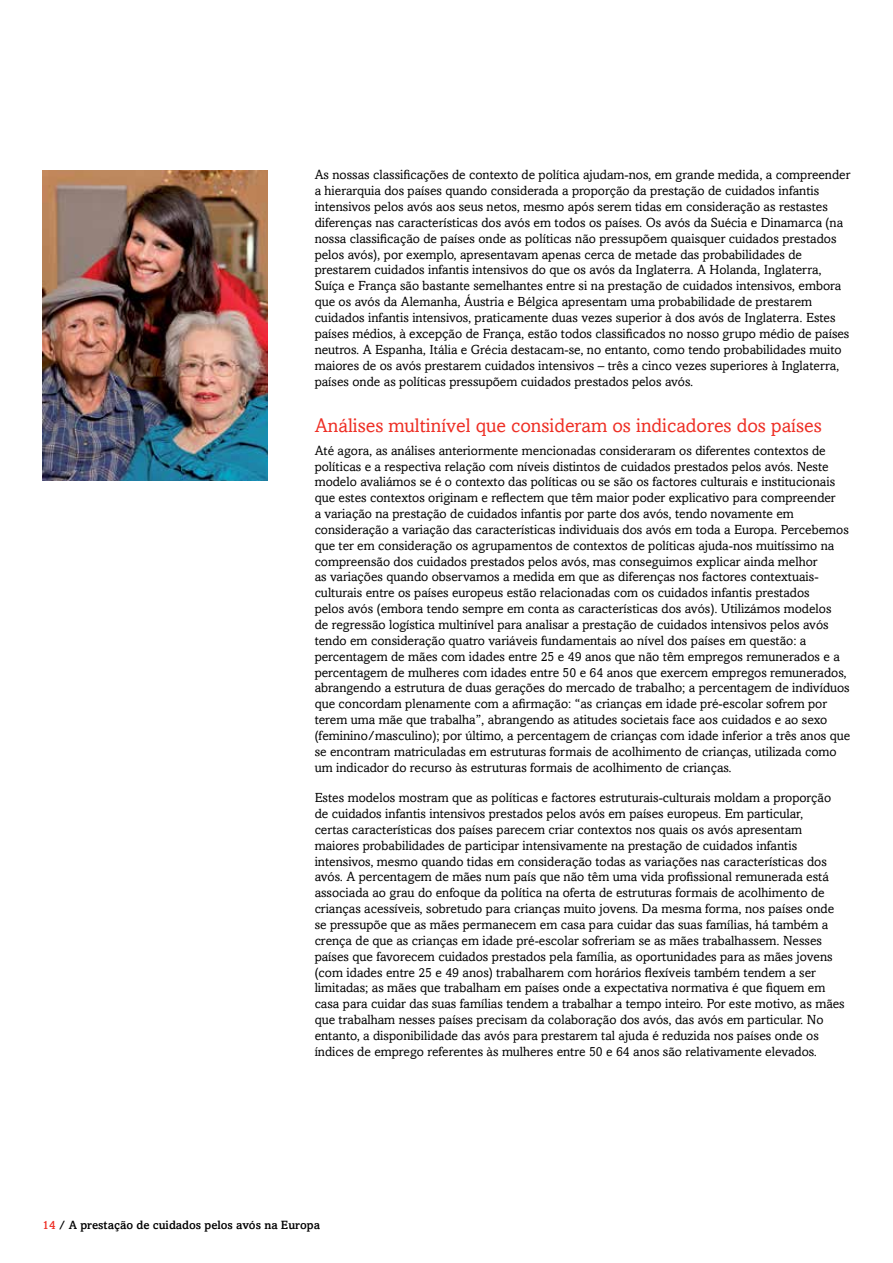
<style>
.page{position:relative;width:893px;height:1263px;background:#fff}
.page>*{position:absolute;margin:0;border:0;box-sizing:border-box;transform-origin:0 0}
.t1{font:19.5px "Amasis";color:#ee2e24}
.t2{font:13.2px/15.9px "Amasis";color:#000}
.t3{font:500 12px "Amasis";color:#000}
.s1{color:#ee2e24}
</style>
<div class="page">
<img style="left:43px;top:170px;width:225px;height:310px">
<p class="t2" style="left:315px;top:167px;width:537px">As nossas classificações de contexto de política ajudam-nos, em grande medida, a compreender a hierarquia dos países quando considerada a proporção da prestação de cuidados infantis intensivos pelos avós aos seus netos, mesmo após serem tidas em consideração as restastes diferenças nas características dos avós em todos os países. Os avós da Suécia e Dinamarca (na nossa classificação de países onde as políticas não pressupõem quaisquer cuidados prestados pelos avós), por exemplo, apresentavam apenas cerca de metade das probabilidades de prestarem cuidados infantis intensivos do que os avós da Inglaterra. A Holanda, Inglaterra, Suíça e França são bastante semelhantes entre si na prestação de cuidados intensivos, embora que os avós da Alemanha, Áustria e Bélgica apresentam uma probabilidade de prestarem cuidados infantis intensivos, praticamente duas vezes superior à dos avós de Inglaterra. Estes países médios, à excepção de França, estão todos classificados no nosso grupo médio de países neutros. A Espanha, Itália e Grécia destacam-se, no entanto, como tendo probabilidades muito maiores de os avós prestarem cuidados intensivos – três a cinco vezes superiores à Inglaterra, países onde as políticas pressupõem cuidados prestados pelos avós.</p>
<h1 class="t1" style="left:315px;top:414px;width:509px">Análises multinível que consideram os indicadores dos países</h1>
<p class="t2" style="left:315px;top:442px;width:537px">Até agora, as análises anteriormente mencionadas consideraram os diferentes contextos de políticas e a respectiva relação com níveis distintos de cuidados prestados pelos avós. Neste modelo avaliámos se é o contexto das políticas ou se são os factores culturais e institucionais que estes contextos originam e reflectem que têm maior poder explicativo para compreender<br>a variação na prestação de cuidados infantis por parte dos avós, tendo novamente em consideração a variação das características individuais dos avós em toda a Europa. Percebemos que ter em consideração os agrupamentos de contextos de políticas ajuda-nos muitíssimo na compreensão dos cuidados prestados pelos avós, mas conseguimos explicar ainda melhor<br>as variações quando observamos a medida em que as diferenças nos factores contextuais&shy;culturais entre os países europeus estão relacionadas com os cuidados infantis prestados<br>pelos avós (embora tendo sempre em conta as características dos avós). Utilizámos modelos<br>de regressão logística multinível para analisar a prestação de cuidados intensivos pelos avós tendo em consideração quatro variáveis fundamentais ao nível dos países em questão: a percentagem de mães com idades entre 25 e 49 anos que não têm empregos remunerados e a percentagem de mulheres com idades entre 50 e 64 anos que exercem empregos remunerados, abrangendo a estrutura de duas gerações do mercado de trabalho; a percentagem de indivíduos que concordam plenamente com a afirmação: “as crianças em idade pré-escolar sofrem por terem uma mãe que trabalha”, abrangendo as atitudes societais face aos cuidados e ao sexo (feminino/masculino); por último, a percentagem de crianças com idade inferior a três anos que se encontram matriculadas em estruturas formais de acolhimento de crianças, utilizada como um indicador do recurso às estruturas formais de acolhimento de crianças.</p>
<p class="t2" style="left:315px;top:790px;width:532px">Estes modelos mostram que as políticas e factores estruturais-culturais moldam a proporção de cuidados infantis intensivos prestados pelos avós em países europeus. Em particular,<br>certas características dos países parecem criar contextos nos quais os avós apresentam maiores probabilidades de participar intensivamente na prestação de cuidados infantis intensivos, mesmo quando tidas em consideração todas as variações nas características dos avós. A percentagem de mães num país que não têm uma vida profissional remunerada está associada ao grau do enfoque da política na oferta de estruturas formais de acolhimento de crianças acessíveis, sobretudo para crianças muito jovens. Da mesma forma, nos países onde se pressupõe que as mães permanecem em casa para cuidar das suas famílias, há também a crença de que as crianças em idade pré-escolar sofreriam se as mães trabalhassem. Nesses países que favorecem cuidados prestados pela família, as oportunidades para as mães jovens (com idades entre 25 e 49 anos) trabalharem com horários flexíveis também tendem a ser limitadas; as mães que trabalham em países onde a expectativa normativa é que fiquem em casa para cuidar das suas famílias tendem a trabalhar a tempo inteiro. Por este motivo, as mães que trabalham nesses países precisam da colaboração dos avós, das avós em particular. No entanto, a disponibilidade das avós para prestarem tal ajuda é reduzida nos países onde os índices de emprego referentes às mulheres entre 50 e 64 anos são relativamente elevados.</p>
<p class="t3" style="left:43px;top:1218px;width:279px"><span class="s1">14</span> / A prestação de cuidados pelos avós na Europa</p>
</div>
